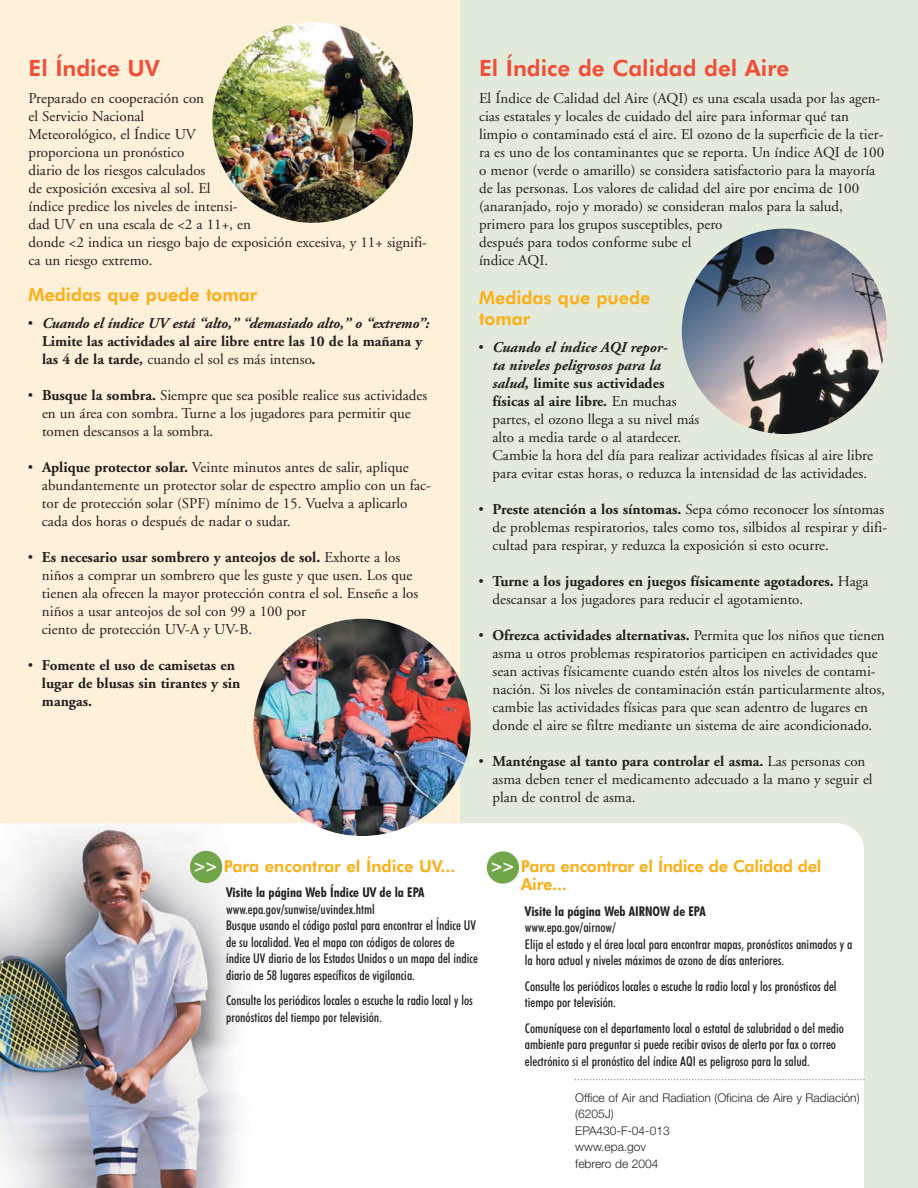
<style>
.page{position:relative;width:918px;height:1188px;background:#fff}
.page>*{position:absolute;margin:0;border:0;box-sizing:border-box;transform-origin:0 0}
.t1{font:800 22.5px "Futura BT";color:#f04e37}
.t2{font:800 18px/21px "Futura BT";color:#fcaf17}
.t3{font:800 16.5px/18px "Futura BT";letter-spacing:-.02em;color:#fcaf17}
.t4{font:800 16.5px "Futura BT";color:#fcaf17}
.t5{font:15px/18px "Adobe Garamond";color:#231f20}
.t6{font:700 15px/18px "Adobe Garamond";color:#231f20}
.t7{font:500 condensed 13.5px/16.5px "Futura BT";color:#231f20}
.t8{font:700 condensed 13.5px "Futura BT";color:#231f20}
.t9{font:300 12px/16.5px "Helvetica Neue";color:#231f20}
.s1{font-family:"Universal Newswith Comm Pi";font-weight:400}
.s2{font-style:italic}
.s3{font-weight:400}
.s4{font-family:"Universal Newswith Comm Pi"}
.s5{font-weight:700}
.s6{font-weight:700;font-style:italic}
.s7{color:#fff}
</style>
<div class="page">
<div style="left:459px;top:0;width:459px;height:1188px;background:#e2ebdb"></div>
<div style="left:0;top:0;width:460px;height:1186px;background:#fff0d9"></div>
<img style="left:0;top:824px;width:864px;height:364px">
<div style="left:487px;top:851px;width:32px;height:33px;background:#71a64b;border-radius:50%"></div>
<img style="left:682px;top:229px;width:205px;height:205px;border-radius:50%">
<img style="left:212px;top:22px;width:201px;height:201px;border-radius:50%">
<div style="left:190px;top:851px;width:32px;height:32px;background:#71a64b;border-radius:50%"></div>
<img style="left:253px;top:619px;width:218px;height:217px;border-radius:50%">
<svg style="left:575px;top:1079px;width:290px;height:1px"></svg>
<h1 class="t1" style="left:28px;top:60px;width:133px">El Índice UV</h1>
<p class="t5" style="left:28px;top:91px;width:400px">Preparado en cooperación con<br>el Servicio Nacional<br>Meteorológico, el Índice UV<br>proporciona un pronóstico<br>diario de los riesgos calculados<br>de exposición excesiva al sol. El<br>índice predice los niveles de intensi-<br>dad UV en una escala de &lt;2 a 11+, en<br>donde &lt;2 indica un riesgo bajo de exposición excesiva, y 11+ signifi&shy;ca un riesgo extremo.</p>
<p class="t2" style="left:28px;top:286px;width:230px">Medidas que puede tomar</p>
<p class="t6" style="left:42px;top:316px;width:389px;text-indent:-14px"><span class="s1">•</span> <span class="s2">Cuando el índice UV está “alto,” “demasiado alto,” o “extremo”:<br></span>Limite las actividades al aire libre entre las 10 de la mañana y las 4 de la tarde<span class="s2">,</span> <span class="s3">cuando el sol es más intenso</span><span class="s2">.</span></p>
<p class="t5" style="left:42px;top:388px;width:387px;text-indent:-14px"><span class="s4">•</span> <span class="s5">Busque la sombra.</span> Siempre que sea posible realice sus actividades en un área con sombra. Turne a los jugadores para permitir que tomen descansos a la sombra.</p>
<p class="t5" style="left:42px;top:460px;width:391px;text-indent:-13px"><span class="s4">•</span> <span class="s5">Aplique protector solar.</span> Veinte minutos antes de salir, aplique abundantemente un protector solar de espectro amplio con un fac&shy;tor de protección solar (SPF) mínimo de 15. Vuelva a aplicarlo cada dos horas o después de nadar o sudar.</p>
<p class="t5" style="left:42px;top:550px;width:378px;text-indent:-14px"><span class="s4">•</span> <span class="s5">Es necesario usar sombrero y anteojos de sol.</span> Exhorte a los niños a comprar un sombrero que les guste y que usen. Los que tienen ala ofrecen la mayor protección contra el sol. Enseñe a los niños a usar anteojos de sol con 99 a 100 por<br>ciento de protección UV-A y UV-B.</p>
<p class="t6" style="left:42px;top:658px;width:200px;text-indent:-14px"><span class="s1">•</span> Fomente el uso de camisetas en lugar de blusas sin tirantes y sin mangas.</p>
<h1 class="t1" style="left:479px;top:60px;width:312px">El Índice de Calidad del Aire</h1>
<p class="t5" style="left:479px;top:91px;width:407px">El Índice de Calidad del Aire (AQI) es una escala usada por las agen&shy;cias estatales y locales de cuidado del aire para informar qué tan limpio o contaminado está el aire. El ozono de la superficie de la tier&shy;ra es uno de los contaminantes que se reporta. Un índice AQI de 100 o menor (verde o amarillo) se considera satisfactorio para la mayoría de las personas. Los valores de calidad del aire por encima de 100 (anaranjado, rojo y morado) se consideran malos para la salud, primero para los grupos susceptibles, pero<br>después para todos conforme sube el<br>índice AQI.</p>
<p class="t2" style="left:479px;top:289px;width:173px">Medidas que puede tomar</p>
<p class="t5" style="left:493px;top:340px;width:382px;text-indent:-14px"><span class="s4">•</span> <span class="s6">Cuando el índice AQI repor-<br>ta niveles peligrosos para la<br>salud,</span> <span class="s5">limite sus actividades<br>físicas al aire libre</span><span class="s6">.</span> En muchas<br>partes, el ozono llega a su nivel más<br>alto a media tarde o al atardecer.<br>Cambie la hora del día para realizar actividades físicas al aire libre para evitar estas horas, o reduzca la intensidad de las actividades.</p>
<p class="t5" style="left:493px;top:502px;width:396px;text-indent:-14px"><span class="s4">•</span> <span class="s5">Preste atención a los síntomas.</span> Sepa cómo reconocer los síntomas de problemas respiratorios, tales como tos, silbidos al respirar y difi&shy;cultad para respirar, y reduzca la exposición si esto ocurre.</p>
<p class="t5" style="left:493px;top:574px;width:378px;text-indent:-14px"><span class="s4">•</span> <span class="s5">Turne a los jugadores en juegos físicamente agotadores.</span> Haga descansar a los jugadores para reducir el agotamiento.</p>
<p class="t5" style="left:493px;top:628px;width:394px;text-indent:-14px"><span class="s4">•</span> <span class="s5">Ofrezca actividades alternativas.</span> Permita que los niños que tienen asma u otros problemas respiratorios participen en actividades que sean activas físicamente cuando estén altos los niveles de contami&shy;nación. Si los niveles de contaminación están particularmente altos, cambie las actividades físicas para que sean adentro de lugares en donde el aire se filtre mediante un sistema de aire acondicionado.</p>
<p class="t5" style="left:493px;top:754px;width:382px;text-indent:-14px"><span class="s4">•</span> <span class="s5">Manténgase al tanto para controlar el asma.</span> Las personas con asma deben tener el medicamento adecuado a la mano y seguir el plan de control de asma.</p>
<p class="t4" style="left:193px;top:860px;width:264px"><span class="s7">&gt;&gt;</span> Para encontrar el Índice UV...</p>
<p class="t8" style="left:226px;top:888px;width:200px">Visite la página Web Índice UV de la EPA</p>
<p class="t7" style="left:226px;top:903px;width:253px">www.epa.gov/sunwise/uvindex.html<br>Busque usando el código postal para encontrar el Índice UV de su localidad. Vea el mapa con códigos de colores de índice UV diario de los Estados Unidos o un mapa del índice diario de 58 lugares específicos de vigilancia.</p>
<p class="t7" style="left:226px;top:994px;width:248px">Consulte los periódicos locales o escuche la radio local y los pronósticos del tiempo por televisión.</p>
<p class="t3" style="left:521px;top:859px;width:302px;text-indent:-31px"><span class="s7">&gt;&gt;</span> Para encontrar el Índice de Calidad del<br>Aire...</p>
<p class="t8" style="left:525px;top:906px;width:182px">Visite la página Web AIRNOW de EPA</p>
<p class="t7" style="left:525px;top:921px;width:329px">www.epa.gov/airnow/<br>Elija el estado y el área local para encontrar mapas, pronósticos animados y a la hora actual y niveles máximos de ozono de días anteriores.</p>
<p class="t7" style="left:525px;top:980px;width:313px">Consulte los periódicos locales o escuche la radio local y los pronósticos del tiempo por televisión.</p>
<p class="t7" style="left:525px;top:1022px;width:321px">Comuníquese con el departamento local o estatal de salubridad o del medio ambiente para preguntar si puede recibir avisos de alerta por fax o correo electrónico si el pronóstico del índice AQI es peligroso para la salud.</p>
<p class="t9" style="left:575px;top:1090px;width:286px">Office of Air and Radiation (Oficina de Aire y Radiación) (6205J)<br>EPA430-F-04-013<br>www.epa.gov<br>febrero de 2004</p>
</div>
